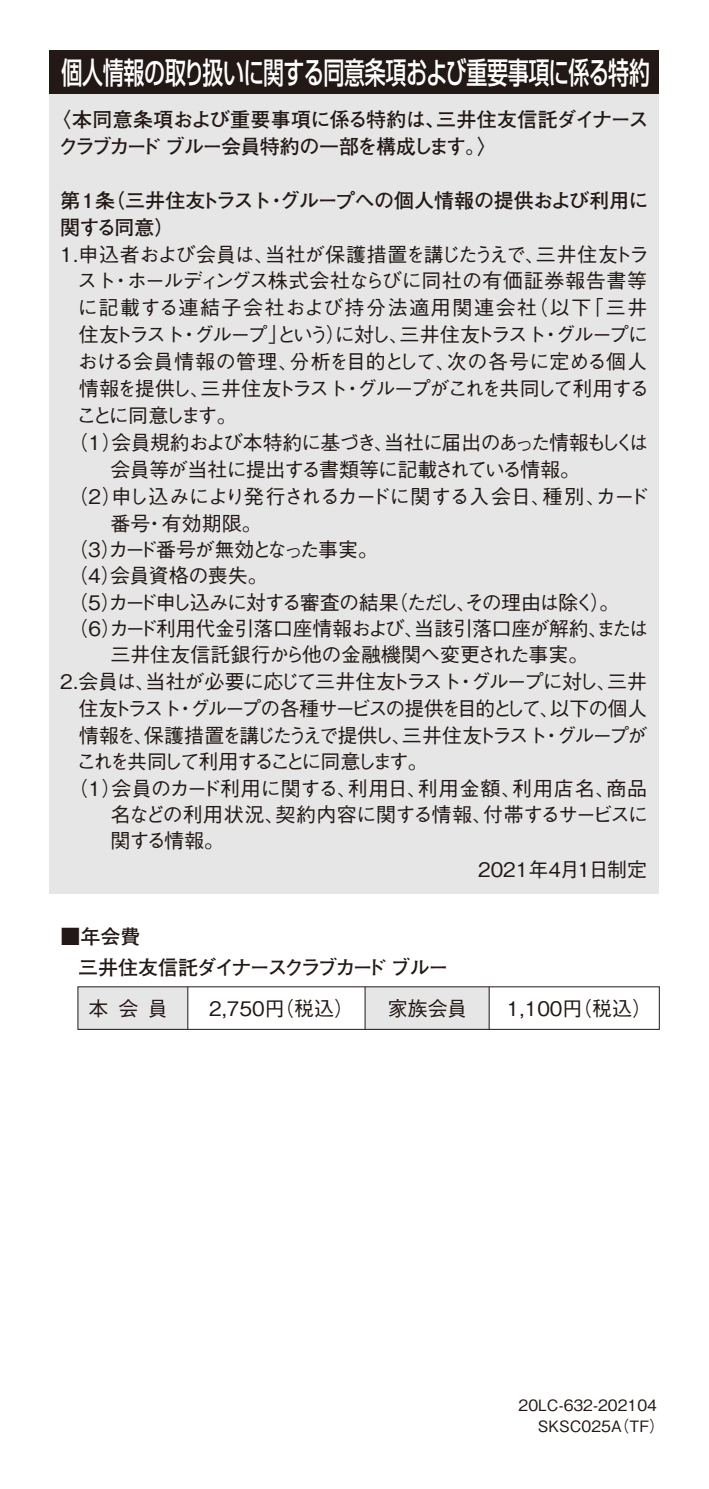
<style>
.page{position:relative;width:709px;height:1489px;background:#fff}
.page>*{position:absolute;margin:0;border:0;box-sizing:border-box;transform-origin:0 0}
.t1{font:500 30px "Shin Go Pro";letter-spacing:-.02em;color:#fff;scale:.7 1}
.t2{font:500 20px "Gothic BBB Pro";letter-spacing:-.04em;color:#221815}
.t3{font:700 20px/27px "Futo Go B101 Pro";letter-spacing:-.04em;color:#221815}
.t4{font:500 20px "Gothic BBB Pro";letter-spacing:-.06em;color:#221815}
.t5{font:500 20px "Gothic BBB Pro";letter-spacing:.005em;color:#221815}
.t6{font:500 20px "Gothic BBB Pro";color:#221815}
.t7{font:500 20px "Gothic BBB Pro";letter-spacing:-.09em;color:#221815}
.t8{font:500 20px "Gothic BBB Pro";letter-spacing:-.085em;color:#221815}
.t9{font:500 20px "Gothic BBB Pro";letter-spacing:-.11em;color:#221815}
.t10{font:500 20px "Gothic BBB Pro";letter-spacing:-.105em;color:#221815}
.t11{font:500 20px "Gothic BBB Pro";letter-spacing:-.095em;color:#221815}
.t12{font:500 20px "Gothic BBB Pro";letter-spacing:-.015em;color:#221815}
.t13{font:500 20px "Gothic BBB Pro";letter-spacing:-.165em;color:#221815}
.t14{font:500 20px "Gothic BBB Pro";letter-spacing:.08em;color:#221815}
.t15{font:700 20px/30.8px "Futo Go B101 Pro";letter-spacing:-.075em;color:#221815}
.t16{font:500 20px "Gothic BBB Pro";letter-spacing:-.075em;color:#221815}
.t17{font:500 15.5px/21.2px "Gothic BBB Pro";color:#221815}
</style>
<div class="page">
<div style="left:50px;top:50px;width:609px;height:843px;background:#e6e6e6"></div>
<div style="left:50px;top:50px;width:609px;height:44px;background:#221815"></div>
<div style="left:78px;top:986px;width:110px;height:43px;background:#e6e6e6"></div>
<div style="left:365px;top:986px;width:124px;height:43px;background:#e6e6e6"></div>
<hr style="left:187px;top:986px;width:1px;height:43px;background:#221815">
<hr style="left:364px;top:986px;width:1px;height:43px;background:#221815">
<hr style="left:488px;top:986px;width:1px;height:43px;background:#221815">
<h1 class="t1" style="left:61px;top:47px;width:842px">個人情報の取り扱いに関する同意条項および重要事項に係る特約</h1>
<p class="t3" style="left:58px;top:103px;width:591px;text-indent:-8px">〈本同意条項および重要事項に係る特約は、三井住友信託ダイナースクラブカード ブルー会員特約の一部を構成します。〉</p>
<p class="t3" style="left:60px;top:184px;width:589px">第１条（三井住友トラスト・グループへの個人情報の提供および利用に関する同意）</p>
<p class="t2" style="left:57px;top:238px;width:594px">１.申込者および会員は、当社が保護措置を講じたうえで、三井住友トラ</p>
<p class="t12" style="left:77px;top:265px;width:571px">スト・ホールディングス株式会社ならびに同社の有価証券報告書等</p>
<p class="t14" style="left:78px;top:292px;width:571px">に記載する連結子会社および持分法適用関連会社（以下「三井</p>
<p class="t7" style="left:79px;top:319px;width:571px">住友トラスト・グループ」という）に対し、三井住友トラスト・グループに</p>
<p class="t5" style="left:78px;top:345px;width:571px">おける会員情報の管理、分析を目的として、次の各号に定める個人</p>
<p class="t11" style="left:79px;top:372px;width:572px">情報を提供し、三井住友トラスト・グループがこれを共同して利用する</p>
<p class="t13" style="left:77px;top:399px;width:162px">ことに同意します。</p>
<p class="t2" style="left:68px;top:426px;width:582px">（1）会員規約および本特約に基づき、当社に届出のあった情報もしくは</p>
<p class="t2" style="left:111px;top:453px;width:471px">会員等が当社に提出する書類等に記載されている情報。</p>
<p class="t4" style="left:68px;top:480px;width:582px">（2）申し込みにより発行されるカードに関する入会日、種別、カード</p>
<p class="t2" style="left:111px;top:507px;width:153px">番号・有効期限。</p>
<p class="t16" style="left:68px;top:533px;width:311px">（3）カード番号が無効となった事実。</p>
<p class="t2" style="left:68px;top:560px;width:201px">（4）会員資格の喪失。</p>
<p class="t8" style="left:68px;top:586px;width:553px">（5）カード申し込みに対する審査の結果（ただし、その理由は除く）。</p>
<p class="t2" style="left:68px;top:612px;width:582px">（6）カード利用代金引落口座情報および、当該引落口座が解約、または</p>
<p class="t6" style="left:111px;top:638px;width:491px">三井住友信託銀行から他の金融機関へ変更された事実。　</p>
<p class="t4" style="left:57px;top:665px;width:592px">２.会員は、当社が必要に応じて三井住友トラスト・グループに対し、三井</p>
<p class="t9" style="left:79px;top:692px;width:570px">住友トラスト・グループの各種サービスの提供を目的として、以下の個人</p>
<p class="t10" style="left:79px;top:719px;width:570px">情報を、保護措置を講じたうえで提供し、三井住友トラスト・グループが</p>
<p class="t13" style="left:77px;top:745px;width:352px">これを共同して利用することに同意します。</p>
<p class="t5" style="left:68px;top:772px;width:580px">（1）会員のカード利用に関する、利用日、利用金額、利用店名、商品</p>
<p class="t2" style="left:111px;top:798px;width:539px">名などの利用状況、契約内容に関する情報、付帯するサービスに</p>
<p class="t2" style="left:111px;top:824px;width:115px">関する情報。</p>
<p class="t6" style="left:478px;top:853px;width:171px">2021年4月1日制定</p>
<p class="t15" style="left:78px;top:918px;width:372px;text-indent:-18px">■年会費<br>三井住友信託ダイナースクラブカード ブルー</p>
<p class="t2" style="left:88px;top:992px;width:81px">本会員</p>
<p class="t2" style="left:209px;top:992px;width:147px">2,750円（税込）</p>
<p class="t2" style="left:388px;top:992px;width:81px">家族会員</p>
<p class="t2" style="left:507px;top:992px;width:147px">1,100円（税込）</p>
<p class="t17" style="left:537px;top:1391px;width:129px;text-indent:-19px">20LC-632-202104<br>SKSC025A（TF）</p>
</div>
